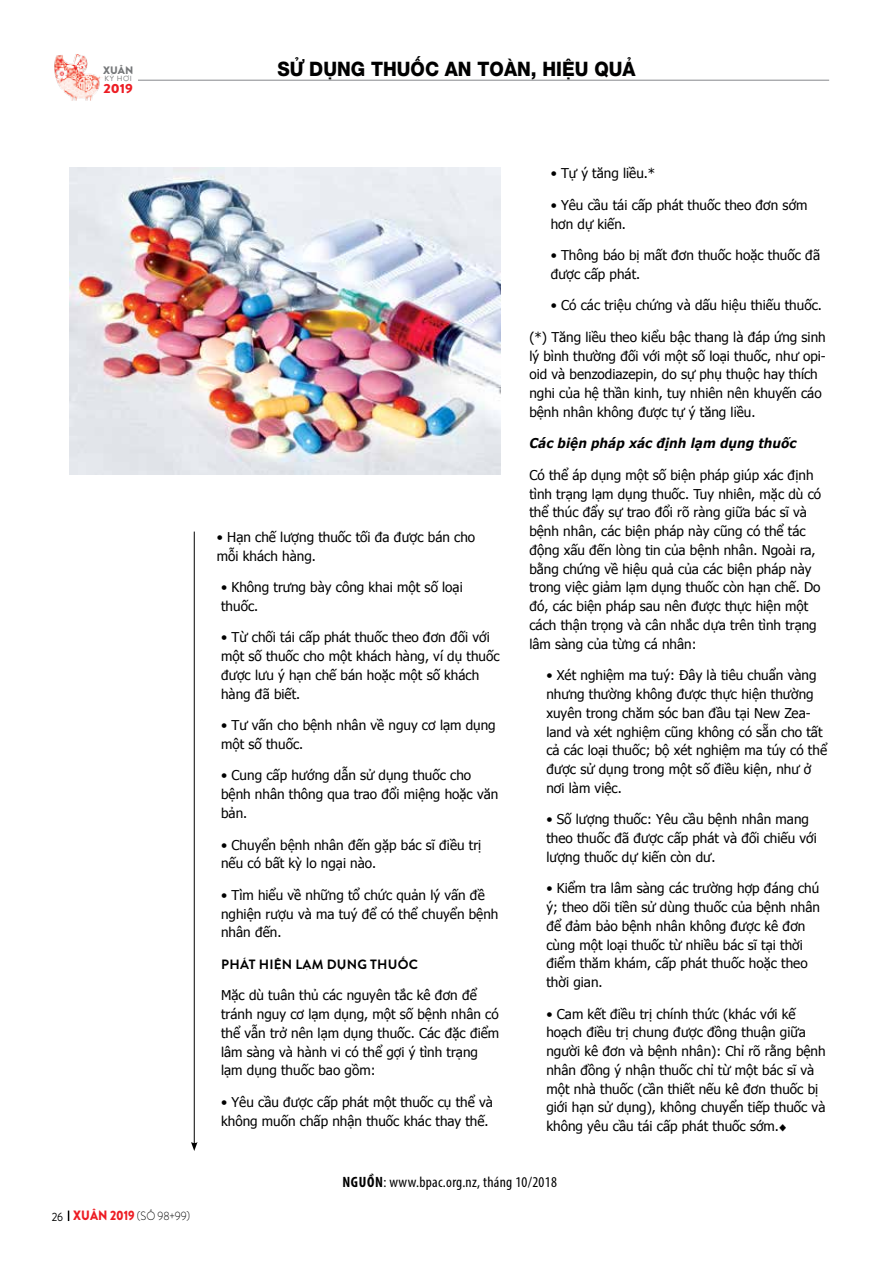
<style>
.page{position:relative;width:893px;height:1263px;background:#fff}
.page>*{position:absolute;margin:0;border:0;box-sizing:border-box;transform-origin:0 0}
.t1{font:500 19.95px "Dep Helvetica";color:#000;scale:.93 1}
.t2{font:condensed 15px "Myriad Pro";letter-spacing:.02em;color:#000}
.t3{font:13.5px/18.8px "Tahoma";color:#000}
.t4{font:italic 700 13.5px "Verdana";color:#000;scale:.9 1}
.t5{font:700 13.5px "DO Brandon Grotesque";letter-spacing:.015em;color:#000}
.t6{font:900 13.2px "DO Brandon Grotesque";color:#ed1d24;scale:1.09 1}
.t7{font:300 12px "DO Brandon Grotesque";color:#000;scale:.9 1}
.t8{font:900 10.8px "DO Brandon Grotesque";color:#757779}
.t9{font:7.5px "DO Brandon Grotesque";color:#757779}
.s1{font-weight:400}
.s2{font-weight:900;font-size:13.5px;color:#ed1d24}
.s3{font-weight:700}
</style>
<div class="page">
<hr style="left:138px;top:80px;width:691px;height:1px;background:#939598">
<img style="left:54px;top:54px;width:49px;height:47px">
<img style="left:70px;top:168px;width:430px;height:307px">
<hr style="left:194px;top:532px;width:1px;height:612px;background:#000">
<svg style="left:191px;top:1142px;width:7px;height:9px"></svg>
<p class="t8" style="left:103px;top:62px;width:32px">XUÂN</p>
<p class="t9" style="left:105px;top:73px;width:29px">KỶ hợi</p>
<p class="t6" style="left:104px;top:79px;width:29px">2019</p>
<h1 class="t1" style="left:277px;top:55px;width:387px">SỬ DỤNG THUỐC AN TOÀN, HIỆU QUẢ</h1>
<p class="t7" style="left:52px;top:1208px;width:155px"><span class="s1">26</span> <span class="s2">XUÂN 2019</span> (số 98+99)</p>
<p class="t3" style="left:217px;top:527px;width:260px">• Hạn chế lượng thuốc tối đa được bán cho mỗi khách hàng.</p>
<p class="t3" style="left:221px;top:577px;width:243px">• Không trưng bày công khai một số loại thuốc.</p>
<p class="t3" style="left:221px;top:627px;width:280px">• Từ chối tái cấp phát thuốc theo đơn đối với một số thuốc cho một khách hàng, ví dụ thuốc được lưu ý hạn chế bán hoặc một số khách hàng đã biết.</p>
<p class="t3" style="left:221px;top:715px;width:276px">• Tư vấn cho bệnh nhân về nguy cơ lạm dụng một số thuốc.</p>
<p class="t3" style="left:221px;top:765px;width:279px">• Cung cấp hướng dẫn sử dụng thuốc cho bệnh nhân thông qua trao đổi miệng hoặc văn bản.</p>
<p class="t3" style="left:221px;top:835px;width:262px">• Chuyển bệnh nhân đến gặp bác sĩ điều trị nếu có bất kỳ lo ngại nào.</p>
<p class="t3" style="left:221px;top:885px;width:279px">• Tìm hiểu về những tổ chức quản lý vấn đề nghiện rượu và ma tuý để có thể chuyển bệnh nhân đến.</p>
<p class="t5" style="left:221px;top:955px;width:198px">PHÁT HIỆN LẠM DỤNG THUỐC</p>
<p class="t3" style="left:221px;top:985px;width:280px">Mặc dù tuân thủ các nguyên tắc kê đơn để tránh nguy cơ lạm dụng, một số bệnh nhân có thể vẫn trở nên lạm dụng thuốc. Các đặc điểm lâm sàng và hành vi có thể gợi ý tình trạng lạm dụng thuốc bao gồm:</p>
<p class="t3" style="left:221px;top:1092px;width:273px">• Yêu cầu được cấp phát một thuốc cụ thể và không muốn chấp nhận thuốc khác thay thế.</p>
<p class="t3" style="left:551px;top:164px;width:106px">• Tự ý tăng liều.*</p>
<p class="t3" style="left:551px;top:195px;width:258px">• Yêu cầu tái cấp phát thuốc theo đơn sớm hơn dự kiến.</p>
<p class="t3" style="left:551px;top:245px;width:271px">• Thông báo bị mất đơn thuốc hoặc thuốc đã được cấp phát.</p>
<p class="t3" style="left:551px;top:296px;width:273px">• Có các triệu chứng và dấu hiệu thiếu thuốc.</p>
<p class="t3" style="left:529px;top:327px;width:298px">(*) Tăng liều theo kiểu bậc thang là đáp ứng sinh lý bình thường đối với một số loại thuốc, như opi&shy;oid và benzodiazepin, do sự phụ thuộc hay thích nghi của hệ thần kinh, tuy nhiên nên khuyến cáo bệnh nhân không được tự ý tăng liều.</p>
<p class="t4" style="left:529px;top:434px;width:299px">Các biện pháp xác định lạm dụng thuốc</p>
<p class="t3" style="left:529px;top:465px;width:293px">Có thể áp dụng một số biện pháp giúp xác định tình trạng lạm dụng thuốc. Tuy nhiên, mặc dù có thể thúc đẩy sự trao đổi rõ ràng giữa bác sĩ và bệnh nhân, các biện pháp này cũng có thể tác động xấu đến lòng tin của bệnh nhân. Ngoài ra, bằng chứng về hiệu quả của các biện pháp này trong việc giảm lạm dụng thuốc còn hạn chế. Do đó, các biện pháp sau nên được thực hiện một cách thận trọng và cân nhắc dựa trên tình trạng lâm sàng của từng cá nhân:</p>
<p class="t3" style="left:546px;top:665px;width:282px">• Xét nghiệm ma tuý: Đây là tiêu chuẩn vàng nhưng thường không được thực hiện thường xuyên trong chăm sóc ban đầu tại New Zea&shy;land và xét nghiệm cũng không có sẵn cho tất cả các loại thuốc; bộ xét nghiệm ma túy có thể được sử dụng trong một số điều kiện, như ở nơi làm việc.</p>
<p class="t3" style="left:546px;top:809px;width:272px">• Số lượng thuốc: Yêu cầu bệnh nhân mang theo thuốc đã được cấp phát và đối chiếu với lượng thuốc dự kiến còn dư.</p>
<p class="t3" style="left:546px;top:878px;width:275px">• Kiểm tra lâm sàng các trường hợp đáng chú ý; theo dõi tiền sử dùng thuốc của bệnh nhân để đảm bảo bệnh nhân không được kê đơn cùng một loại thuốc từ nhiều bác sĩ tại thời điểm thăm khám, cấp phát thuốc hoặc theo thời gian.</p>
<p class="t3" style="left:546px;top:1004px;width:281px">• Cam kết điều trị chính thức (khác với kế hoạch điều trị chung được đồng thuận giữa người kê đơn và bệnh nhân): Chỉ rõ rằng bệnh nhân đồng ý nhận thuốc chỉ từ một bác sĩ và một nhà thuốc (cần thiết nếu kê đơn thuốc bị giới hạn sử dụng), không chuyển tiếp thuốc và không yêu cầu tái cấp phát thuốc sớm.◆</p>
<p class="t2" style="left:342px;top:1173px;width:216px"><span class="s3">Nguồn</span>: www.bpac.org.nz, tháng 10/2018</p>
</div>
